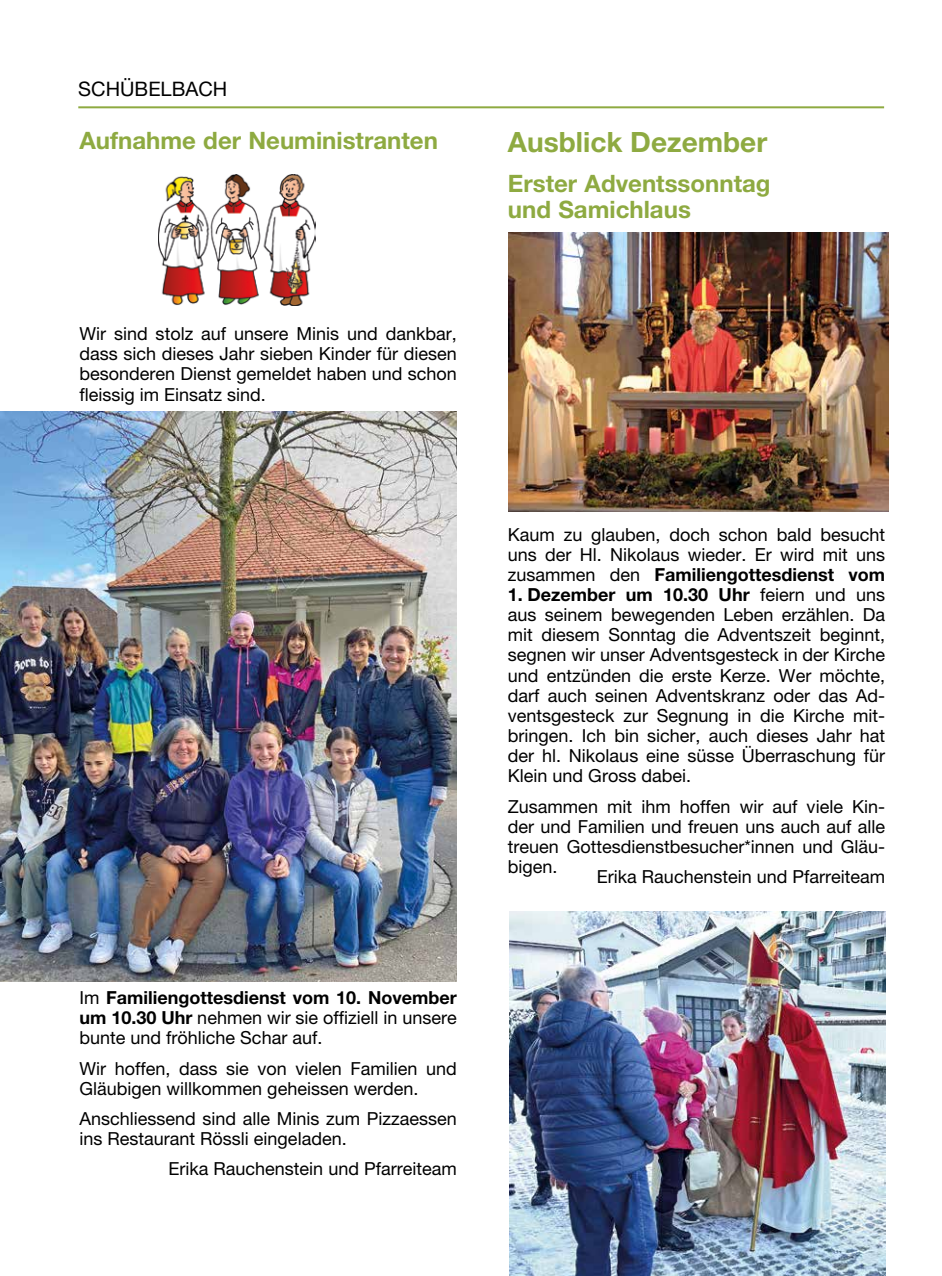
<style>
.page{position:relative;width:942px;height:1276px;background:#fff}
.page>*{position:absolute;margin:0;border:0;box-sizing:border-box;transform-origin:0 0}
.t1{font:700 28px "Helvetica Neue LT Pro";color:#8eaa41}
.t2{font:700 24px/26.2px "Helvetica Neue LT Pro";color:#8eaa41}
.t3{font:20px "Helvetica Neue LT Pro";color:#000}
.t4{font:18px/20.2px "Helvetica Neue LT Pro";color:#000;text-align:justify}
.s1{font-weight:700}
</style>
<div class="page">
<hr style="left:78px;top:106px;width:805px;height:2px;background:#8eaa41">
<img style="left:508px;top:232px;width:380px;height:279px">
<img style="left:509px;top:912px;width:376px;height:364px">
<img style="left:0;top:411px;width:456px;height:571px">
<img style="left:159px;top:174px;width:156px;height:131px">
<p class="t3" style="left:78px;top:77px;width:150px">SCHÜBELBACH</p>
<h2 class="t2" style="left:79px;top:127px;width:360px">Aufnahme der Neuministranten</h2>
<p class="t4" style="left:79px;top:323px;width:379px">Wir sind stolz auf unsere Minis und dankbar, dass sich dieses Jahr sieben Kinder für diesen besonderen Dienst gemeldet haben und schon fleissig im Einsatz sind.</p>
<p class="t4" style="left:79px;top:987px;width:379px">Im <span class="s1">Familiengottesdienst vom 10. November um 10.30 Uhr</span> nehmen wir sie offiziell in unsere bunte und fröhliche Schar auf.</p>
<p class="t4" style="left:79px;top:1058px;width:379px">Wir hoffen, dass sie von vielen Familien und<br>Gläubigen willkommen geheissen werden.</p>
<p class="t4" style="left:79px;top:1108px;width:379px">Anschliessend sind alle Minis zum Pizzaessen ins Restaurant Rössli eingeladen.</p>
<p class="t4" style="left:168px;top:1158px;width:290px">Erika Rauchenstein und Pfarreiteam</p>
<h1 class="t1" style="left:507px;top:125px;width:261px">Ausblick Dezember</h1>
<h2 class="t2" style="left:507px;top:170px;width:264px">Erster Adventssonntag und Samichlaus</h2>
<p class="t4" style="left:507px;top:524px;width:379px">Kaum zu glauben, doch schon bald besucht uns der Hl. Nikolaus wieder. Er wird mit uns zusammen den <span class="s1">Familiengottesdienst vom</span></p>
<p class="t4" style="left:507px;top:584px;width:379px"><span class="s1">1. Dezember um 10.30 Uhr</span> feiern und uns aus seinem bewegenden Leben erzählen. Da mit diesem Sonntag die Adventszeit beginnt, segnen wir unser Adventsgesteck in der Kirche und entzünden die erste Kerze. Wer möchte, darf auch seinen Adventskranz oder das Ad&shy;ventsgesteck zur Segnung in die Kirche mit&shy;bringen. Ich bin sicher, auch dieses Jahr hat der hl. Nikolaus eine süsse Überraschung für Klein und Gross dabei.</p>
<p class="t4" style="left:507px;top:796px;width:379px">Zusammen mit ihm hoffen wir auf viele Kin&shy;der und Familien und freuen uns auch auf alle treuen Gottesdienstbesucher*innen und Gläu&shy;bigen.</p>
<p class="t4" style="left:596px;top:866px;width:290px">Erika Rauchenstein und Pfarreiteam</p>
</div>
